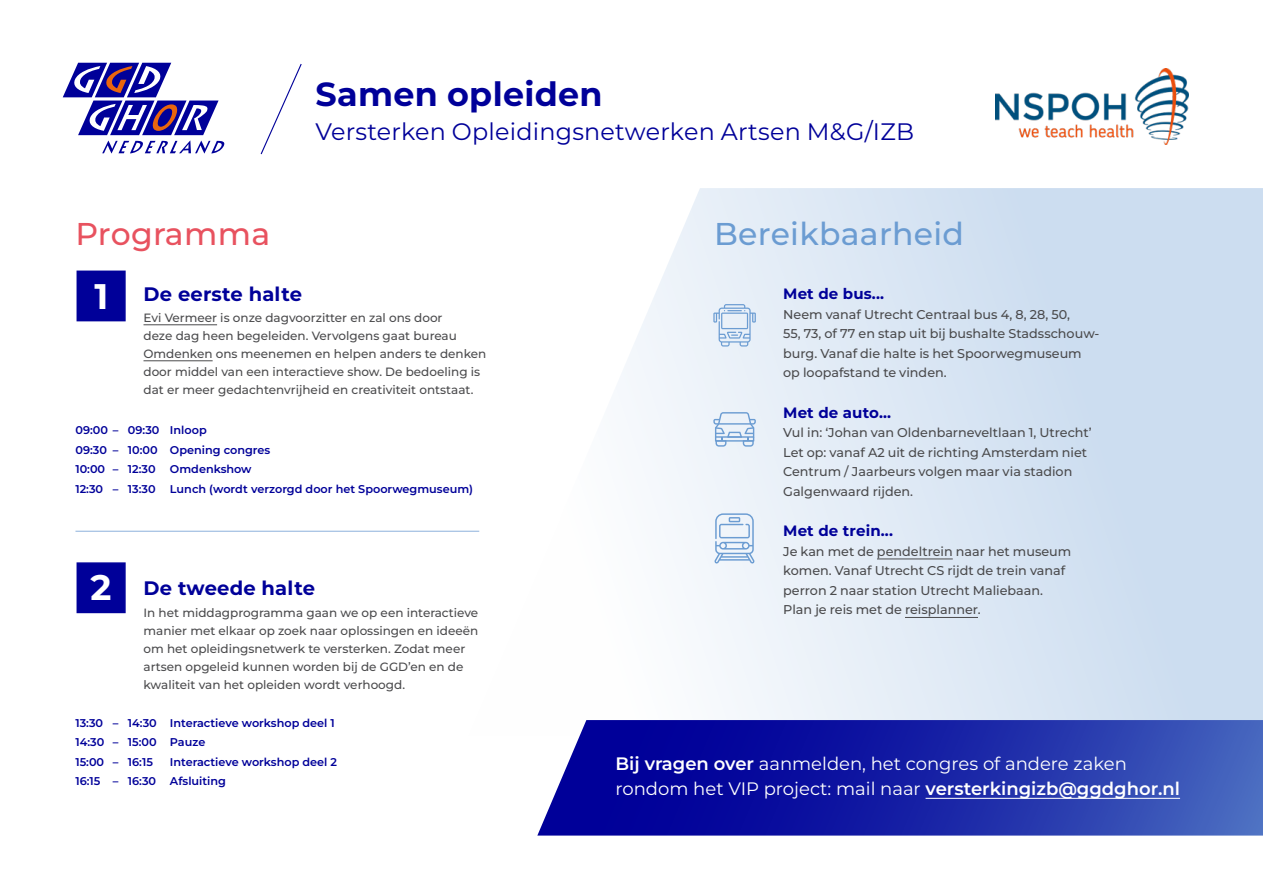
<style>
.page{position:relative;width:1263px;height:893px;background:#fff}
.page>*{position:absolute;margin:0;border:0;box-sizing:border-box;transform-origin:0 0}
.t1{font:700 35.55px "Montserrat";color:#fff}
.t2{font:700 33.3px "Montserrat";letter-spacing:.01em;color:#009}
.t3{font:500 31.5px "Montserrat";letter-spacing:.01em;color:#6b9cd2}
.t4{font:500 31.5px "Montserrat";letter-spacing:.01em;color:#e8525f}
.t5{font:23.85px "Montserrat";letter-spacing:.01em;color:#009}
.t6{font:700 19.5px "Montserrat";letter-spacing:.01em;color:#009}
.t7{font:18px/25.5px "Montserrat";color:#fff}
.t8{font:700 15px "Montserrat";letter-spacing:.01em;color:#009}
.t9{font:500 12.75px/19.5px "Montserrat";color:#4b4b4d}
.t10{font:500 12px/18px "Montserrat";color:#4b4b4d}
.t11{font:600 11.25px/19.5px "Montserrat";color:#009}
.s1{font-weight:600}
</style>
<div class="page">
<svg style="left:467px;top:188px;width:796px;height:532px"></svg>
<svg style="left:537px;top:720px;width:726px;height:116px;background:#222eaa"></svg>
<hr style="left:144px;top:324px;width:73px;height:1px;background:#4b4b4d">
<hr style="left:144px;top:360px;width:69px;height:1px;background:#4b4b4d">
<hr style="left:75px;top:531px;width:404px;height:1px;background:#99bae0">
<hr style="left:877px;top:559px;width:76px;height:1px;background:#4b4b4d">
<hr style="left:905px;top:617px;width:73px;height:1px;background:#4b4b4d">
<svg style="left:63px;top:63px;width:162px;height:91px"></svg>
<svg style="left:260px;top:64px;width:42px;height:91px"></svg>
<hr style="left:925px;top:798px;width:255px;height:1px;background:#fff">
<div style="left:77px;top:271px;width:49px;height:50px;background:#009"></div>
<div style="left:77px;top:562px;width:49px;height:51px;background:#009;border:2px solid #009"></div>
<svg style="left:713px;top:304px;width:43px;height:43px;background:#c8daee"></svg>
<svg style="left:713px;top:412px;width:43px;height:35px;background:#c5d8ed"></svg>
<svg style="left:714px;top:513px;width:40px;height:50px"></svg>
<img style="left:995px;top:69px;width:194px;height:75px">
<h2 class="t2" style="left:316px;top:72px;width:289px">Samen opleiden</h2>
<h3 class="t5" style="left:316px;top:115px;width:600px">Versterken Opleidingsnetwerken Artsen M&amp;G/IZB</h3>
<h3 class="t4" style="left:75px;top:213px;width:196px">Programma</h3>
<h3 class="t3" style="left:714px;top:213px;width:251px">Bereikbaarheid</h3>
<h3 class="t6" style="left:144px;top:281px;width:160px">De eerste halte</h3>
<p class="t10" style="left:144px;top:308px;width:344px">Evi Vermeer is onze dagvoorzitter en zal ons door<br>deze dag heen begeleiden. Vervolgens gaat bureau Omdenken ons meenemen en helpen anders te denken door middel van een interactieve show. De bedoeling is dat er meer gedachtenvrijheid en creativiteit ontstaat.</p>
<p class="t11" style="left:75px;top:420px;width:196px">09:00 – 09:30 Inloop<br>09:30 – 10:00 Opening congres<br>10:00 – 12:30</p>
<h1 class="t1" style="left:95px;top:273px;width:15px">1</h1>
<p class="t8" style="left:783px;top:284px;width:102px">Met de bus...</p>
<p class="t9" style="left:783px;top:304px;width:316px">Neem vanaf Utrecht Centraal bus 4, 8, 28, 50,<br>55, 73, of 77 en stap uit bij bushalte Stadsschouw&shy;burg. Vanaf die halte is het Spoorwegmuseum op loopafstand te vinden.</p>
<p class="t8" style="left:783px;top:403px;width:109px">Met de auto...</p>
<p class="t9" style="left:783px;top:423px;width:310px">Vul in: ‘Johan van Oldenbarneveltlaan 1, Utrecht’ Let op: vanaf A2 uit de richting Amsterdam niet Centrum / Jaarbeurs volgen maar via stadion Galgenwaard rijden.</p>
<p class="t8" style="left:783px;top:521px;width:111px">Met de trein...</p>
<p class="t9" style="left:783px;top:541px;width:290px">Je kan met de pendeltrein naar het museum komen. Vanaf Utrecht CS rijdt de trein vanaf perron 2 naar station Utrecht Maliebaan.<br>Plan je reis met de reisplanner.</p>
<p class="t11" style="left:170px;top:459px;width:83px">Omdenkshow</p>
<p class="t11" style="left:75px;top:479px;width:82px">12:30 – 13:30</p>
<p class="t11" style="left:170px;top:479px;width:305px">Lunch (wordt verzorgd door het Spoorwegmuseum)</p>
<h1 class="t1" style="left:90px;top:564px;width:22px">2</h1>
<h3 class="t6" style="left:144px;top:575px;width:173px">De tweede halte</h3>
<p class="t10" style="left:144px;top:604px;width:336px">In het middagprogramma gaan we op een interactieve manier met elkaar op zoek naar oplossingen en ideeën om het opleidingsnetwerk te versterken. Zodat meer artsen opgeleid kunnen worden bij de GGD’en en de kwaliteit van het opleiden wordt verhoogd.</p>
<p class="t11" style="left:75px;top:713px;width:261px">13:30 – 14:30 Interactieve workshop deel 1<br>14:30 – 15:00 Pauze<br>15:00 – 16:15</p>
<h3 class="t7" style="left:615px;top:750px;width:566px"><span class="s1">Bij vragen over</span> aanmelden, het congres of andere zaken rondom het VIP project: mail naar <span class="s1">versterkingizb@ggdghor.nl</span></h3>
<p class="t11" style="left:75px;top:752px;width:263px;text-indent:94px">Interactieve workshop deel 2<br>16:15 – 16:30 Afsluiting</p>
</div>
